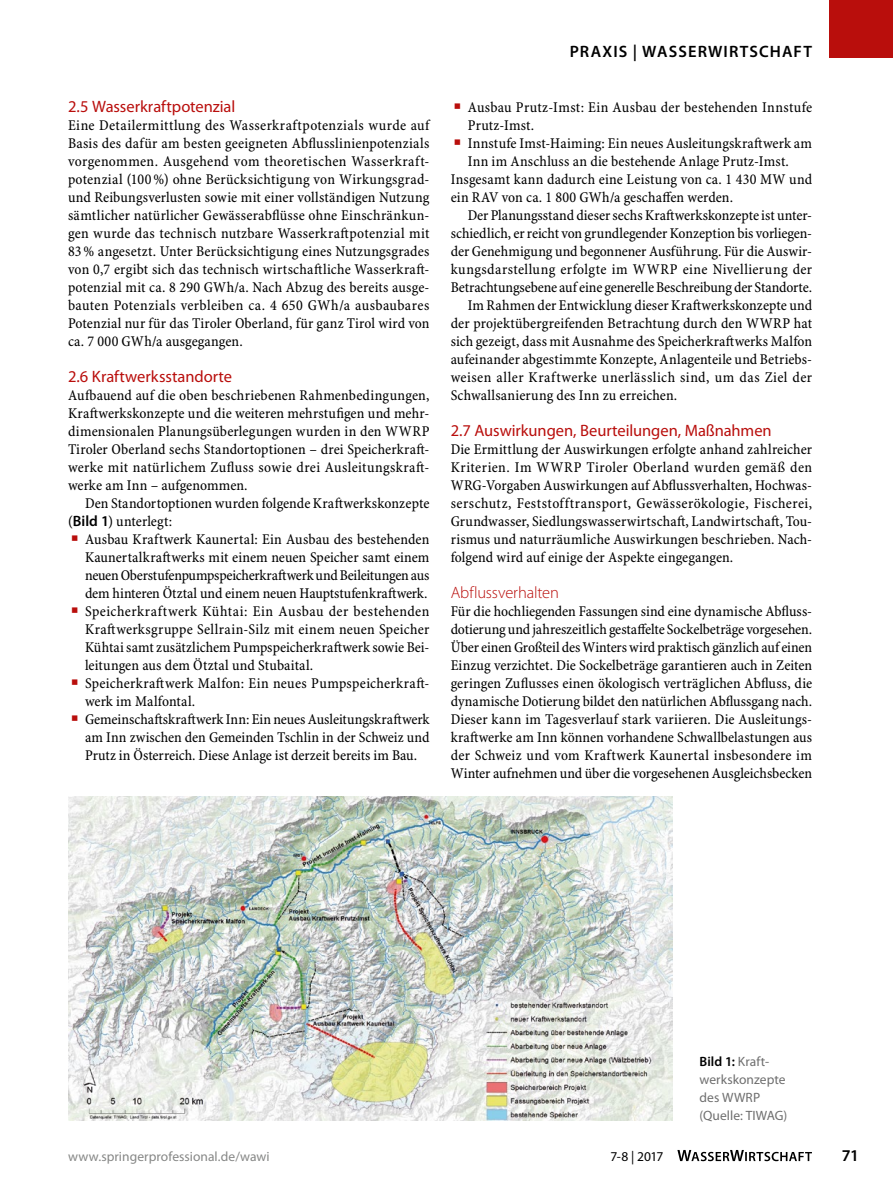
<style>
.page{position:relative;width:893px;height:1187px;background:#fff}
.page>*{position:absolute;margin:0;border:0;box-sizing:border-box;transform-origin:0 0}
.SectionHeading_2_x{font:16.5px "Myriad Pro";color:#b90e0c}
.t1{font:600 16.5px "Myriad Pro";letter-spacing:.065em;color:#000}
.SectionHeading_2_x-2{font:300 16.5px "Myriad Pro";letter-spacing:-.01em;color:#b90e0c}
.Para_x{font:15px/18px "Minion Pro Cn Capt";letter-spacing:.005em;color:#000;text-align:justify}
.Para_Indent{font:15px/18px "Minion Pro Cn Capt";color:#000;text-align:justify}
.Image_Caption_x{font:13.5px/18px "Myriad Pro";letter-spacing:.005em;color:#6e6e6e}
.t2{font:13.5px "Myriad Pro";letter-spacing:.005em;color:#868786}
.t3{font:13.5px "Myriad Pro";color:#000}
.s1{font-family:"Myriad Pro";font-weight:600}
.s2{font-weight:600;color:#000}
</style>
<div class="page">
<img style="left:68px;top:796px;width:604px;height:324px">
<div style="left:829px;top:0;width:64px;height:57px;background:#b90e0c"></div>
<svg style="left:677px;top:1150px;width:135px;height:11px"></svg>
<p class="SectionHeading_2_x" style="left:68px;top:96px;width:169px">2.5 Wasserkraftpotenzial</p>
<p class="Para_x" style="left:68px;top:116px;width:363px">Eine Detailermittlung des Wasserkraftpotenzials wurde auf Basis des dafür am besten geeigneten Abflusslinienpotenzials vorgenommen. Ausgehend vom theoretischen Wasserkraft&shy;potenzial (100 %) ohne Berücksichtigung von Wirkungsgrad&shy;und Reibungsverlusten sowie mit einer vollständigen Nutzung sämtlicher natürlicher Gewässerabflüsse ohne Einschränkun&shy;gen wurde das technisch nutzbare Wasserkraftpotenzial mit 83% angesetzt. Unter Berücksichtigung eines Nutzungsgrades von 0,7 ergibt sich das technisch wirtschaftliche Wasserkraft&shy;potenzial mit ca. 8 290 GWh/a. Nach Abzug des bereits ausge&shy;bauten Potenzials verbleiben ca. 4 650 GWh/a ausbaubares Potenzial nur für das Tiroler Oberland, für ganz Tirol wird von ca. 7 000 GWh/a ausgegangen.</p>
<p class="SectionHeading_2_x" style="left:68px;top:366px;width:166px">2.6 Kraftwerksstandorte</p>
<p class="Para_x" style="left:68px;top:386px;width:363px">Aufbauend auf die oben beschriebenen Rahmenbedingungen, Kraftwerkskonzepte und die weiteren mehrstufigen und mehr&shy;dimensionalen Planungsüberlegungen wurden in den WWRP Tiroler Oberland sechs Standortoptionen – drei Speicherkraft&shy;werke mit natürlichem Zufluss sowie drei Ausleitungskraft&shy;werke am Inn – aufgenommen.</p>
<p class="Para_Indent" style="left:68px;top:494px;width:363px;text-indent:17px">Den Standortoptionen wurden folgende Kraftwerkskonzepte (<span class="s1">Bild 1</span>) unterlegt:</p>
<p class="Para_x" style="left:85px;top:530px;width:346px">Ausbau Kraftwerk Kaunertal: Ein Ausbau des bestehenden Kaunertalkraftwerks mit einem neuen Speicher samt einem neuen Oberstufenpumpspeicherkraftwerk und Beileitungen aus dem hinteren Ötztal und einem neuen Hauptstufenkraftwerk.</p>
<p class="Para_x" style="left:85px;top:602px;width:346px">Speicherkraftwerk Kühtai: Ein Ausbau der bestehenden Kraftwerksgruppe Sellrain-Silz mit einem neuen Speicher Kühtai samt zusätzlichem Pumpspeicherkraftwerk sowie Bei&shy;leitungen aus dem Ötztal und Stubaital.</p>
<p class="Para_x" style="left:85px;top:674px;width:346px">Speicherkraftwerk Malfon: Ein neues Pumpspeicherkraft&shy;werk im Malfontal.</p>
<p class="Para_x" style="left:85px;top:710px;width:346px">Gemeinschaftskraftwerk Inn: Ein neues Ausleitungskraftwerk am Inn zwischen den Gemeinden Tschlin in der Schweiz und Prutz in Österreich. Diese Anlage ist derzeit bereits im Bau.</p>
<p class="t1" style="left:570px;top:41px;width:244px">PRAXIS | WASSERWIRTSCHAFT</p>
<p class="Para_x" style="left:468px;top:98px;width:346px">Ausbau Prutz-Imst: Ein Ausbau der bestehenden Innstufe<br>Prutz-Imst.</p>
<p class="Para_x" style="left:468px;top:134px;width:346px">Innstufe Imst-Haiming: Ein neues Ausleitungskraftwerk am<br>Inn im Anschluss an die bestehende Anlage Prutz-Imst.</p>
<p class="Para_x" style="left:451px;top:170px;width:363px">Insgesamt kann dadurch eine Leistung von ca. 1 430 MW und ein RAV von ca. 1 800 GWh/a geschaffen werden.</p>
<p class="Para_Indent" style="left:451px;top:206px;width:363px;text-indent:17px">Der Planungsstand dieser sechs Kraftwerkskonzepte ist unter&shy;schiedlich, er reicht von grundlegender Konzeption bis vorliegen&shy;der Genehmigung und begonnener Ausführung. Für die Auswir&shy;kungsdarstellung erfolgte im WWRP eine Nivellierung der Betrachtungsebene auf eine generelle Beschreibung der Standorte.</p>
<p class="Para_Indent" style="left:451px;top:296px;width:363px;text-indent:17px">Im Rahmen der Entwicklung dieser Kraftwerkskonzepte und der projektübergreifenden Betrachtung durch den WWRP hat sich gezeigt, dass mit Ausnahme des Speicherkraftwerks Malfon aufeinander abgestimmte Konzepte, Anlagenteile und Betriebs&shy;weisen aller Kraftwerke unerlässlich sind, um das Ziel der Schwallsanierung des Inn zu erreichen.</p>
<p class="SectionHeading_2_x" style="left:451px;top:420px;width:323px">2.7 Auswirkungen, Beurteilungen, Maßnahmen</p>
<p class="Para_x" style="left:451px;top:440px;width:363px">Die Ermittlung der Auswirkungen erfolgte anhand zahlreicher Kriterien. Im WWRP Tiroler Oberland wurden gemäß den WRG-Vorgaben Auswirkungen auf Abflussverhalten, Hochwas&shy;serschutz, Feststofftransport, Gewässerökologie, Fischerei, Grundwasser, Siedlungswasserwirtschaft, Landwirtschaft, Tou&shy;rismus und naturräumliche Auswirkungen beschrieben. Nach&shy;folgend wird auf einige der Aspekte eingegangen.</p>
<p class="SectionHeading_2_x-2" style="left:451px;top:583px;width:110px">Abflussverhalten</p>
<p class="Para_x" style="left:451px;top:602px;width:363px">Für die hochliegenden Fassungen sind eine dynamische Abfluss&shy;dotierung und jahreszeitlich gestaffelte Sockelbeträge vorgesehen.<br>Über einen Großteil des Winters wird praktisch gänzlich auf einen Einzug verzichtet. Die Sockelbeträge garantieren auch in Zeiten geringen Zuflusses einen ökologisch verträglichen Abfluss, die dynamische Dotierung bildet den natürlichen Abflussgang nach.<br>Dieser kann im Tagesverlauf stark variieren. Die Ausleitungs&shy;kraftwerke am Inn können vorhandene Schwallbelastungen aus der Schweiz und vom Kraftwerk Kaunertal insbesondere im Winter aufnehmen und über die vorgesehenen Ausgleichsbecken</p>
<p class="Image_Caption_x" style="left:699px;top:1052px;width:89px"><span class="s2">Bild 1:</span> Kraft&shy;werkskonzepte des WWRP (Quelle: TIWAG)</p>
<p class="t2" style="left:68px;top:1147px;width:203px">www.springerprofessional.de/wawi</p>
<p class="t3" style="left:610px;top:1147px;width:54px">7-8 | 2017</p>
<p class="t1" style="left:842px;top:1144px;width:19px">71</p>
</div>
